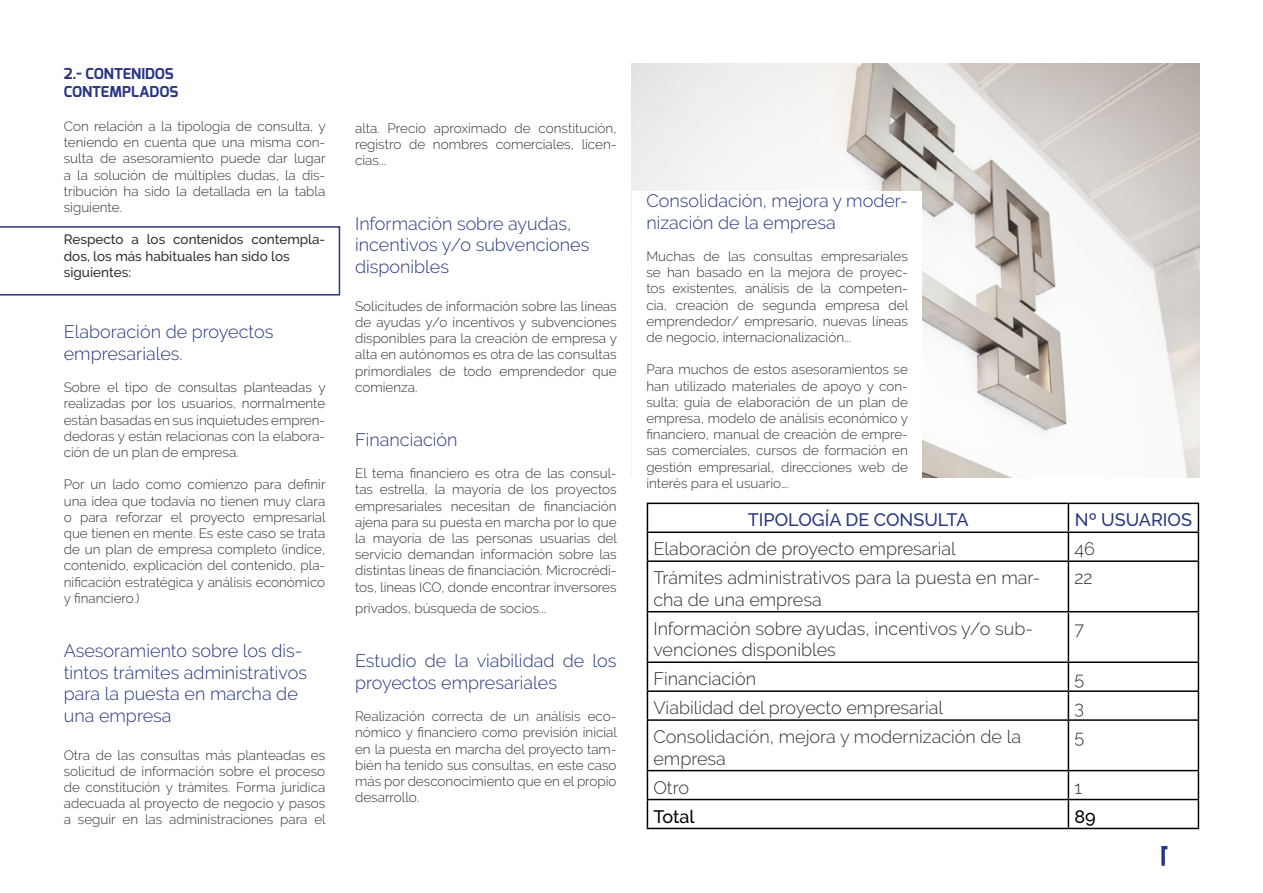
<style>
.page{position:relative;width:1263px;height:893px;background:#fff}
.page>*{position:absolute;margin:0;border:0;box-sizing:border-box;transform-origin:0 0}
.t1{font:300 18px/21.6px "Raleway";color:#263780}
.t2{font:300 18px/21.6px "Raleway";color:#2f3230}
.t3{font:500 18px "Raleway";color:#263780}
.t4{font:500 18px "Raleway";color:#000}
.t5{font:700 15px/18px "Exo";color:#283583}
.t6{font:300 13.5px/16.2px "Raleway";color:#2f3230;text-align:justify}
.t7{font:500 13.5px/16.2px "Raleway";color:#2f3230}
</style>
<div class="page">
<svg style="left:1161px;top:846px;width:6px;height:20px"></svg>
<img style="left:631px;top:64px;width:568px;height:414px">
<div style="left:632px;top:191px;width:290px;height:301px;background:#fff"></div>
<hr style="left:647px;top:503px;width:421px;height:1px;background:#000">
<hr style="left:1068px;top:503px;width:131px;height:1px;background:#000">
<hr style="left:647px;top:531px;width:421px;height:2px;background:#000">
<svg style="left:647px;top:504px;width:1px;height:56px"></svg>
<hr style="left:1068px;top:531px;width:131px;height:2px;background:#000">
<svg style="left:1068px;top:504px;width:1px;height:56px"></svg>
<svg style="left:1198px;top:504px;width:1px;height:56px"></svg>
<hr style="left:647px;top:560px;width:421px;height:2px;background:#000">
<hr style="left:647px;top:562px;width:1px;height:49px;background:#000">
<hr style="left:1068px;top:560px;width:131px;height:2px;background:#000">
<hr style="left:1068px;top:562px;width:1px;height:49px;background:#000">
<hr style="left:1198px;top:562px;width:1px;height:49px;background:#000">
<hr style="left:647px;top:611px;width:421px;height:1px;background:#000">
<hr style="left:647px;top:612px;width:1px;height:49px;background:#000">
<hr style="left:1068px;top:611px;width:131px;height:1px;background:#000">
<hr style="left:1068px;top:612px;width:1px;height:49px;background:#000">
<hr style="left:1198px;top:612px;width:1px;height:49px;background:#000">
<hr style="left:647px;top:661px;width:421px;height:2px;background:#000">
<hr style="left:1068px;top:661px;width:131px;height:2px;background:#000">
<hr style="left:647px;top:690px;width:421px;height:2px;background:#000">
<svg style="left:647px;top:663px;width:1px;height:56px"></svg>
<hr style="left:1068px;top:690px;width:131px;height:2px;background:#000">
<svg style="left:1068px;top:663px;width:1px;height:56px"></svg>
<svg style="left:1198px;top:663px;width:1px;height:56px"></svg>
<hr style="left:647px;top:719px;width:421px;height:2px;background:#000">
<hr style="left:647px;top:721px;width:1px;height:49px;background:#000">
<hr style="left:1068px;top:719px;width:131px;height:2px;background:#000">
<hr style="left:1068px;top:721px;width:1px;height:49px;background:#000">
<hr style="left:1198px;top:721px;width:1px;height:49px;background:#000">
<hr style="left:647px;top:770px;width:421px;height:1px;background:#000">
<hr style="left:1068px;top:770px;width:131px;height:1px;background:#000">
<hr style="left:647px;top:799px;width:421px;height:1px;background:#000">
<svg style="left:647px;top:771px;width:1px;height:57px"></svg>
<hr style="left:1068px;top:799px;width:131px;height:1px;background:#000">
<svg style="left:1068px;top:771px;width:1px;height:57px"></svg>
<svg style="left:1198px;top:771px;width:1px;height:57px"></svg>
<hr style="left:647px;top:828px;width:421px;height:1px;background:#000">
<hr style="left:1068px;top:828px;width:131px;height:1px;background:#000">
<svg style="left:0;top:226px;width:340px;height:70px"></svg>
<p class="t5" style="left:64px;top:64px;width:116px">2.- CONTENIDOS<br>CONTEMPLADOS</p>
<p class="t6" style="left:64px;top:118px;width:263px">Con relación a la tipología de consulta, y teniendo en cuenta que una misma con&shy;sulta de asesoramiento puede dar lugar a la solución de múltiples dudas, la dis&shy;tribución ha sido la detallada en la tabla siguiente.</p>
<p class="t7" style="left:64px;top:232px;width:263px">Respecto a los contenidos contempla&shy;dos, los más habituales han sido los siguientes:</p>
<h1 class="t1" style="left:64px;top:321px;width:211px">Elaboración de proyectos empresariales.</h1>
<p class="t6" style="left:64px;top:379px;width:263px">Sobre el tipo de consultas planteadas y realizadas por los usuarios, normalmente están basadas en sus inquietudes empren&shy;dedoras y están relacionas con la elabora&shy;ción de un plan de empresa.</p>
<p class="t6" style="left:64px;top:477px;width:263px">Por un lado como comienzo para definir una idea que todavía no tienen muy clara o para reforzar el proyecto empresarial que tienen en mente. Es este caso se trata de un plan de empresa completo (índice, contenido, explicación del contenido, pla&shy;nificación estratégica y análisis económico y financiero.)</p>
<h1 class="t1" style="left:64px;top:640px;width:245px">Asesoramiento sobre los dis&shy;tintos trámites administrativos para la puesta en marcha de una empresa</h1>
<p class="t6" style="left:64px;top:747px;width:263px">Otra de las consultas más planteadas es solicitud de información sobre el proceso de constitución y trámites. Forma jurídica adecuada al proyecto de negocio y pasos a seguir en las administraciones para el</p>
<p class="t6" style="left:355px;top:120px;width:263px">alta. Precio aproximado de constitución, registro de nombres comerciales, licen&shy;cias...</p>
<h1 class="t1" style="left:355px;top:213px;width:236px">Información sobre ayudas, incentivos y/o subvenciones disponibles</h1>
<p class="t6" style="left:355px;top:298px;width:263px">Solicitudes de información sobre las líneas de ayudas y/o incentivos y subvenciones disponibles para la creación de empresa y alta en autónomos es otra de las consultas primordiales de todo emprendedor que comienza.</p>
<h1 class="t1" style="left:355px;top:429px;width:104px">Financiación</h1>
<p class="t6" style="left:355px;top:465px;width:263px">El tema financiero es otra de las consul&shy;tas estrella, la mayoría de los proyectos empresariales necesitan de financiación ajena para su puesta en marcha por lo que la mayoría de las personas usuarias del servicio demandan información sobre las distintas líneas de financiación. Microcrédi&shy;tos, líneas ICO, donde encontrar inversores</p>
<p class="t6" style="left:355px;top:600px;width:193px">privados, búsqueda de socios...</p>
<h1 class="t1" style="left:355px;top:650px;width:263px">Estudio de la viabilidad de los proyectos empresariales</h1>
<p class="t6" style="left:355px;top:708px;width:263px">Realización correcta de un análisis eco&shy;nómico y financiero como previsión inicial en la puesta en marcha del proyecto tam&shy;bién ha tenido sus consultas, en este caso más por desconocimiento que en el propio desarrollo.</p>
<h1 class="t1" style="left:646px;top:190px;width:263px">Consolidación, mejora y moder&shy;nización de la empresa</h1>
<p class="t6" style="left:646px;top:248px;width:263px">Muchas de las consultas empresariales se han basado en la mejora de proyec&shy;tos existentes, análisis de la competen&shy;cia, creación de segunda empresa del emprendedor/ empresario, nuevas líneas de negocio, internacionalización...</p>
<p class="t6" style="left:646px;top:362px;width:263px">Para muchos de estos asesoramientos se han utilizado materiales de apoyo y con&shy;sulta; guía de elaboración de un plan de empresa, modelo de análisis económico y financiero, manual de creación de empre&shy;sas comerciales, cursos de formación en gestión empresarial, direcciones web de interés para el usuario….</p>
<h1 class="t3" style="left:748px;top:509px;width:222px">TIPOLOGÍA DE CONSULTA</h1>
<h1 class="t3" style="left:1075px;top:509px;width:119px">Nº USUARIOS</h1>
<h1 class="t2" style="left:653px;top:538px;width:304px">Elaboración de proyecto empresarial</h1>
<h1 class="t2" style="left:1074px;top:538px;width:22px">46</h1>
<h1 class="t2" style="left:653px;top:567px;width:389px">Trámites administrativos para la puesta en mar&shy;cha de una empresa</h1>
<h1 class="t2" style="left:1074px;top:567px;width:20px">22</h1>
<h1 class="t2" style="left:653px;top:617px;width:381px">Información sobre ayudas, incentivos y/o sub&shy;venciones disponibles</h1>
<h1 class="t2" style="left:1074px;top:617px;width:11px">7</h1>
<h1 class="t2" style="left:653px;top:668px;width:104px">Financiación</h1>
<h1 class="t2" style="left:1074px;top:668px;width:11px">5</h1>
<h1 class="t2" style="left:653px;top:697px;width:291px">Viabilidad del proyecto empresarial</h1>
<h1 class="t2" style="left:1074px;top:697px;width:11px">3</h1>
<h1 class="t2" style="left:653px;top:726px;width:369px">Consolidación, mejora y modernización de la empresa</h1>
<h1 class="t2" style="left:1074px;top:726px;width:11px">5</h1>
<h1 class="t2" style="left:653px;top:776px;width:37px">Otro</h1>
<h1 class="t2" style="left:1074px;top:776px;width:9px">1</h1>
<h1 class="t4" style="left:653px;top:806px;width:43px">Total</h1>
<h1 class="t4" style="left:1074px;top:806px;width:23px">89</h1>
</div>
